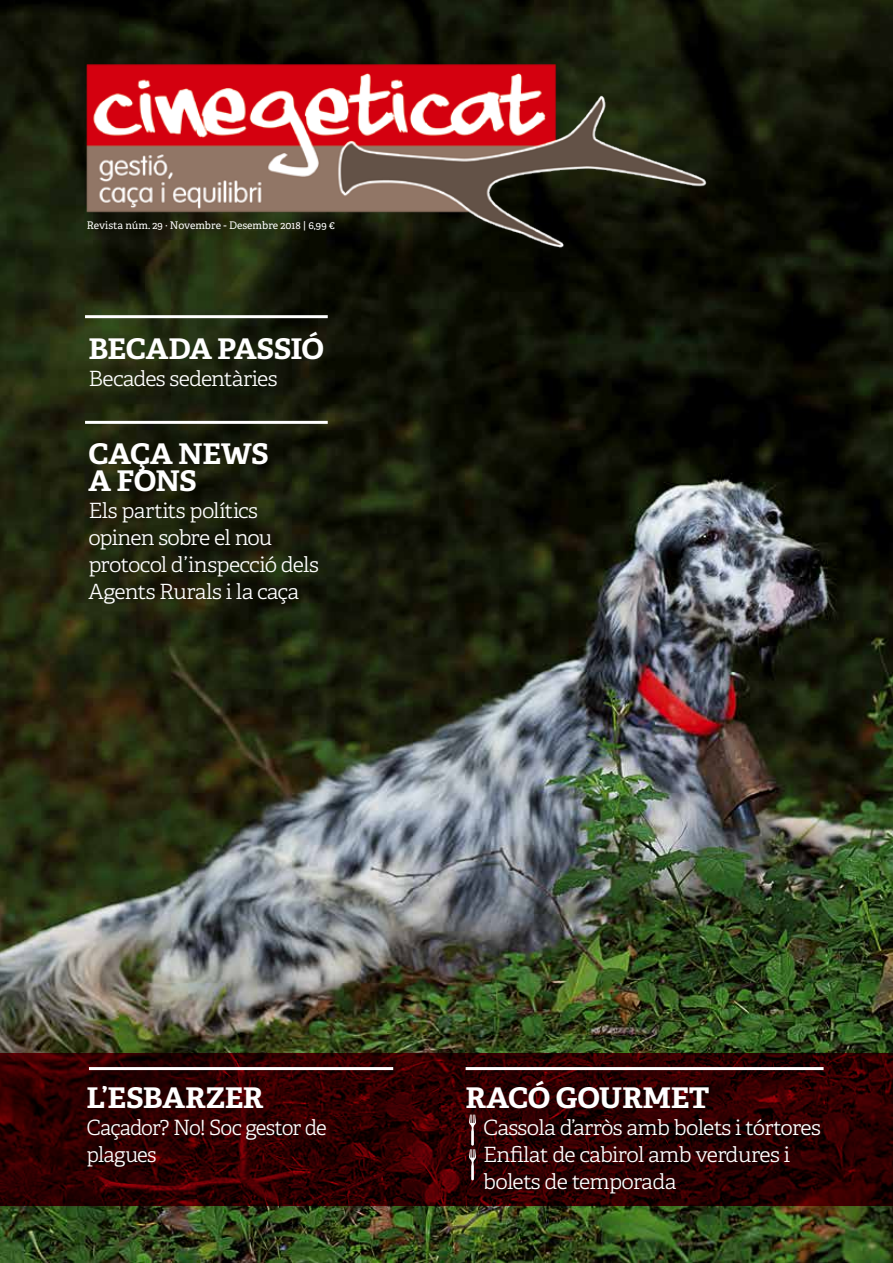
<style>
.page{position:relative;width:893px;height:1263px;background:#fff}
.page>*{position:absolute;margin:0;border:0;box-sizing:border-box;transform-origin:0 0}
.t1{font:700 28.5px/27px "Adelle";letter-spacing:-.02em;color:#fff;scale:1.05 1}
.t2{font:300 21px/27px "Adelle";letter-spacing:-.035em;color:#fff;scale:1.05 1}
.t3{font:300 21px/27px "Adelle";letter-spacing:-.035em;color:#fff}
.t4{font:10.5px "Adelle";color:#fff}
</style>
<div class="page">
<img style="left:0;top:0;width:893px;height:1263px">
<img style="left:77px;top:63px;width:630px;height:194px">
<svg style="left:0;top:1053px;width:893px;height:153px;background:#2d0001"></svg>
<hr style="left:85px;top:315px;width:243px;height:3px;background:#fff">
<hr style="left:85px;top:421px;width:243px;height:3px;background:#fff">
<hr style="left:89px;top:1067px;width:304px;height:3px;background:#fff">
<hr style="left:466px;top:1067px;width:358px;height:3px;background:#fff">
<svg style="left:469px;top:1114px;width:7px;height:66px"></svg>
<p class="t4" style="left:87px;top:217px;width:249px">Revista núm. 29 · Novembre - Desembre 2018 | 6,99 €</p>
<h1 class="t1" style="left:88px;top:334px;width:226px">BECADA PASSIÓ</h1>
<p class="t2" style="left:88px;top:364px;width:182px">Becades sedentàries</p>
<h1 class="t1" style="left:88px;top:439px;width:173px">CAÇA NEWS<br>A FONS</h1>
<p class="t2" style="left:88px;top:497px;width:221px">Els partits polítics opinen sobre el nou protocol d’inspecció dels<br>Agents Rurals i la caça</p>
<h1 class="t1" style="left:87px;top:1083px;width:170px">L’ESBARZER</h1>
<p class="t3" style="left:87px;top:1113px;width:242px">Caçador? No! Soc gestor de plagues</p>
<h1 class="t1" style="left:466px;top:1083px;width:234px">RACÓ GOURMET</h1>
<p class="t2" style="left:483px;top:1113px;width:323px">Cassola d’arròs amb bolets i tórtores<br>Enfilat de cabirol amb verdures i bolets de temporada</p>
</div>
